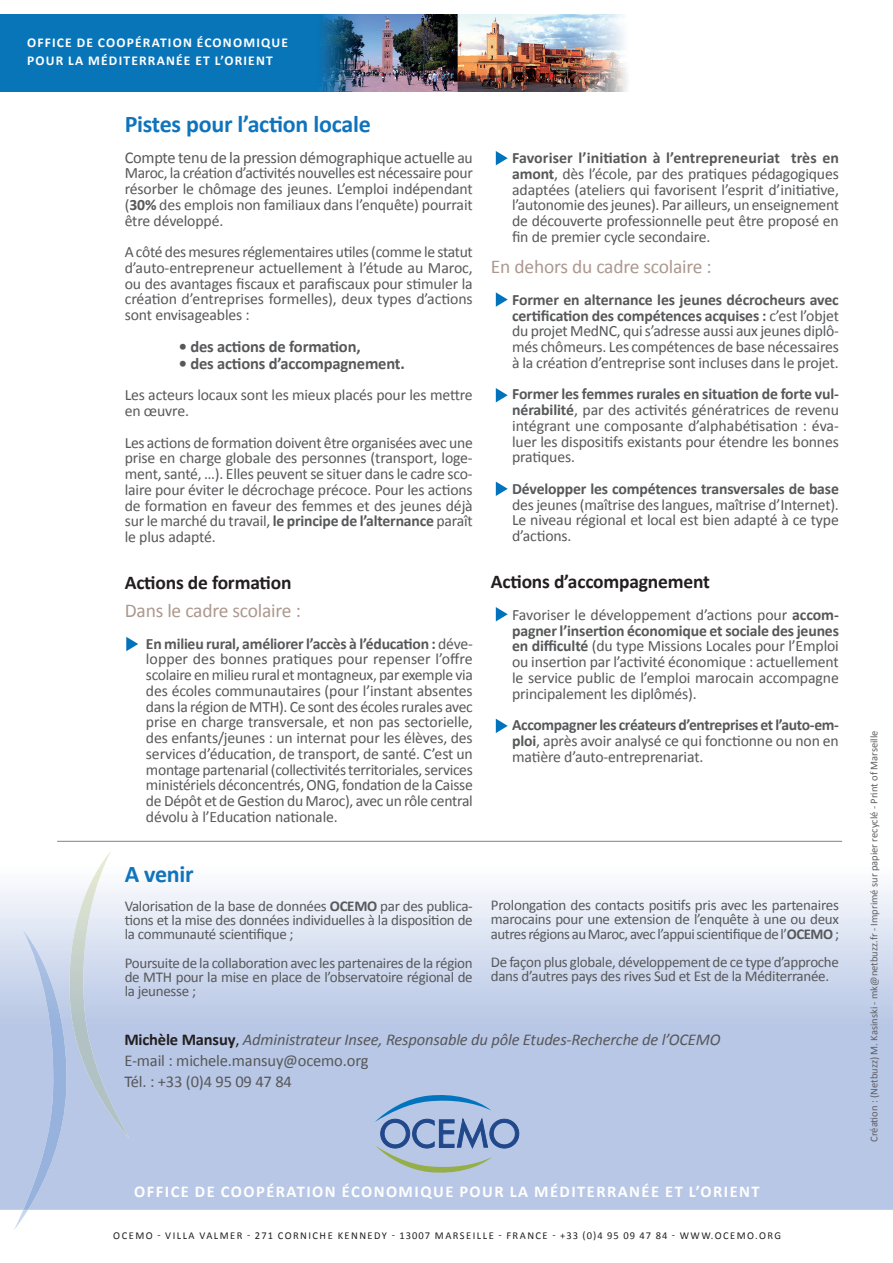
<style>
.page{position:relative;width:893px;height:1263px;background:#fff}
.page>*{position:absolute;margin:0;border:0;box-sizing:border-box;transform-origin:0 0}
.t1{font:700 24px "Calibri";letter-spacing:-.01em;color:#1074bc}
.t2{font:19.5px "Calibri";letter-spacing:-.01em;color:#ac988e}
.t3{font:700 19.5px "Calibri";letter-spacing:-.01em;color:#231f20}
.t4{font:italic 16.5px/21px "Calibri";letter-spacing:-.01em;color:#57585a}
.t5{font:700 16.5px "Calibri";letter-spacing:.09em;color:#fff}
.t6{font:700 16.5px "Calibri";letter-spacing:-.01em;color:#57585a}
.t7{font:16.5px "Calibri";letter-spacing:-.015em;color:#57585a}
.t8{font:15.75px/15.8px "Calibri";letter-spacing:-.01em;color:#57585a;text-align:justify}
.t9{font:700 15.75px "Calibri";letter-spacing:-.01em;color:#57585a}
.t10{font:15px/14.2px "Calibri";letter-spacing:-.02em;color:#57585a;text-align:justify}
.t11{font:700 13.5px/18px "Calibri";letter-spacing:.09em;color:#fff}
.t12{font:10.5px "Calibri";letter-spacing:.14em;color:#231f20}
.t13{font:10.5px "Calibri";color:#5f5f62}
.s1{font-size:15.75px}
.s2{font-weight:700}
.s3{font-weight:700;font-style:normal;color:#231f20}
.s4{font-style:normal;color:#231f20}
.s5{font-style:normal}
</style>
<div class="page">
<img style="left:0;top:15px;width:628px;height:76px">
<svg style="left:0;top:885px;width:893px;height:325px;background:#c5d1ea"></svg>
<hr style="left:57px;top:841px;width:785px;height:1px;background:#808285">
<svg style="left:375px;top:1093px;width:145px;height:82px;background:#9ab1d0"></svg>
<svg style="left:496px;top:151px;width:12px;height:14px"></svg>
<svg style="left:496px;top:719px;width:12px;height:14px"></svg>
<svg style="left:496px;top:292px;width:12px;height:15px"></svg>
<svg style="left:496px;top:388px;width:12px;height:14px"></svg>
<svg style="left:496px;top:607px;width:12px;height:14px"></svg>
<svg style="left:496px;top:482px;width:12px;height:14px"></svg>
<svg style="left:126px;top:637px;width:12px;height:14px"></svg>
<svg style="left:14px;top:851px;width:116px;height:379px"></svg>
<p class="t11" style="left:27px;top:34px;width:263px">OFFICE DE COOPÉRATION ÉCONOMIQUE<br>POUR LA MÉDITERRANÉE ET L’ORIENT</p>
<h1 class="t1" style="left:125px;top:108px;width:248px">Pistes pour l’action locale</h1>
<p class="t7" style="left:125px;top:147px;width:350px">Compte tenu de la pression démographique actuelle <span class="s1">au</span></p>
<p class="t8" style="left:125px;top:165px;width:350px">Maroc, la création d’activités nouvelles est nécessaire pour résorber le chômage des jeunes. L’emploi indépendant (<span class="s2">30%</span> des emplois non familiaux dans l’enquête) pourrait être développé.</p>
<p class="t8" style="left:125px;top:244px;width:350px">A côté des mesures réglementaires utiles (comme le statut d’auto-entrepreneur actuellement à l’étude au Maroc, ou des avantages fiscaux et parafiscaux pour stimuler la création d’entreprises formelles), deux types d’actions sont envisageables :</p>
<p class="t6" style="left:179px;top:336px;width:183px">• des actions de formation,</p>
<p class="t6" style="left:179px;top:353px;width:228px">• des actions d’accompagnement.</p>
<p class="t8" style="left:125px;top:387px;width:350px">Les acteurs locaux sont les mieux placés pour les mettre en œuvre.</p>
<p class="t8" style="left:125px;top:434px;width:350px">Les actions de formation doivent être organisées avec une prise en charge globale des personnes (transport, loge&shy;ment, santé, …). Elles peuvent se situer dans le cadre sco&shy;laire pour éviter le décrochage précoce. Pour les actions de formation en faveur des femmes et des jeunes déjà sur le marché du travail, <span class="s2">le principe de l’alternance</span> paraît le plus adapté.</p>
<p class="t3" style="left:125px;top:570px;width:168px">Actions de formation</p>
<p class="t2" style="left:125px;top:598px;width:178px">Dans le cadre scolaire :</p>
<p class="t8" style="left:146px;top:635px;width:328px"><span class="s2">En milieu rural, améliorer l’accès à l’éducation :</span> déve&shy;lopper des bonnes pratiques pour repenser l’offre scolaire en milieu rural et montagneux, par exemple via des écoles communautaires (pour l’instant absentes dans la région de MTH). Ce sont des écoles rurales avec prise en charge transversale, et non pas sectorielle, des enfants/jeunes : un internat pour les élèves, des services d’éducation, de transport, de santé. C’est un montage partenarial (collectivités territoriales, services ministériels déconcentrés, ONG, fondation de la Caisse de Dépôt et de Gestion du Maroc), avec un rôle central dévolu à l’Education nationale.</p>
<h1 class="t1" style="left:125px;top:859px;width:71px">A venir</h1>
<p class="t10" style="left:125px;top:899px;width:350px">Valorisation de la base de données <span class="s2">OCEMO</span> par des publica&shy;tions et la mise des données individuelles à la disposition de la communauté scientifique ;</p>
<p class="t10" style="left:125px;top:956px;width:350px">Poursuite de la collaboration avec les partenaires de la région de MTH pour la mise en place de l’observatoire régional de la jeunesse ;</p>
<p class="t8" style="left:512px;top:150px;width:328px"><span class="s2">Favoriser l’initiation à l’entrepreneuriat très en amont</span>, dès l’école, par des pratiques pédagogiques adaptées (ateliers qui favorisent l’esprit d’initiative, l’autonomie des jeunes). Par ailleurs, un enseignement de découverte professionnelle peut être proposé en fin de premier cycle secondaire.</p>
<p class="t2" style="left:491px;top:255px;width:223px">En dehors du cadre scolaire :</p>
<p class="t8" style="left:512px;top:292px;width:328px"><span class="s2">Former en alternance les jeunes décrocheurs avec certification des compétences acquises :</span> c’est l’objet du projet MedNC, qui s’adresse aussi aux jeunes diplô&shy;més chômeurs. Les compétences de base nécessaires à la création d’entreprise sont incluses dans le projet.</p>
<p class="t8" style="left:512px;top:386px;width:328px"><span class="s2">Former les femmes rurales en situation de forte vul&shy;nérabilité</span>, par des activités génératrices de revenu intégrant une composante d’alphabétisation : éva&shy;luer les dispositifs existants pour étendre les bonnes pratiques.</p>
<p class="t9" style="left:512px;top:479px;width:328px">Développer les compétences transversales de base</p>
<p class="t8" style="left:512px;top:497px;width:328px">des jeunes (maîtrise des langues, maîtrise d’Internet).<br>Le niveau régional et local est bien adapté à ce type d’actions.</p>
<p class="t3" style="left:491px;top:569px;width:221px">Actions d’accompagnement</p>
<p class="t8" style="left:512px;top:607px;width:328px">Favoriser le développement d’actions pour <span class="s2">accom&shy;pagner l’insertion économique et sociale des jeunes en difficulté</span> (du type Missions Locales pour l’Emploi ou insertion par l’activité économique : actuellement le service public de l’emploi marocain accompagne principalement les diplômés).</p>
<p class="t8" style="left:512px;top:717px;width:328px"><span class="s2">Accompagner les créateurs d’entreprises et l’auto-em&shy;ploi</span>, après avoir analysé ce qui fonctionne ou non en matière d’auto-entreprenariat.</p>
<p class="t10" style="left:491px;top:898px;width:350px">Prolongation des contacts positifs pris avec les partenaires marocains pour une extension de l’enquête à une ou deux autres régions au Maroc, avec l’appui scientifique de l’<span class="s2">OCEMO</span> ;</p>
<p class="t10" style="left:491px;top:955px;width:350px">De façon plus globale, développement de ce type d’approche dans d’autres pays des rives Sud et Est de la Méditerranée.</p>
<p class="t4" style="left:124px;top:1028px;width:598px"><span class="s3">Michèle Mansuy</span><span class="s4">,</span> Administrateur Insee, Responsable du pôle Etudes-Recherche de l’OCEMO<br><span class="s5">E-mail : michele.mansuy@ocemo.org<br>Tél. : +33 (0)4 95 09 47 84</span></p>
<p class="t5" style="left:134px;top:1181px;width:627px">OFFICE DE COOPÉRATION ÉCONOMIQUE POUR LA MÉDITERRANÉE ET L’ORIENT</p>
<p class="t12" style="left:113px;top:1228px;width:669px">OCEMO - VILLA VALMER - 271 CORNICHE KENNEDY - 13007 MARSEILLE - FRANCE - +33 (0)4 95 09 47 84 - WWW.OCEMO.ORG</p>
<p class="t13" style="left:867px;top:1142px;width:413px;rotate:-90deg">Création : (Netbuzz) M. Kasinski - mk@netbuzz.fr - Imprimé sur papier recyclé - Print of Marseille</p>
</div>
